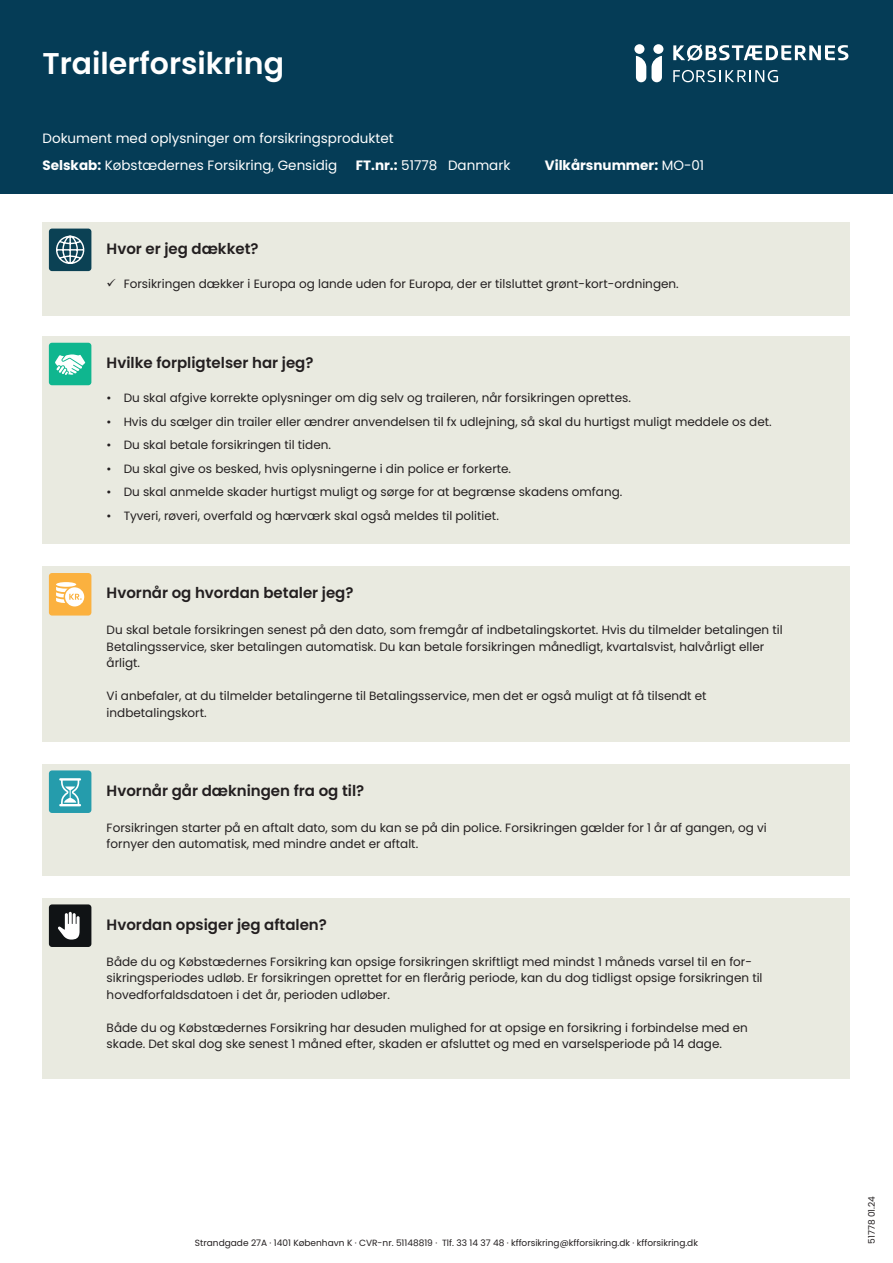
<style>
.page{position:relative;width:893px;height:1263px;background:#fff}
.page>*{position:absolute;margin:0;border:0;box-sizing:border-box;transform-origin:0 0}
.t1{font:600 30px "Poppins";color:#fff}
.Mellemrubrik{font:600 15px "Poppins";color:#231f20}
.t2{font:13.5px "Poppins";color:#fff}
.t3{font:700 13.5px "Poppins";color:#fff}
.Brødtekst{font:12px/16.5px "Poppins";color:#231f20}
.t4{font:9px "Poppins";color:#231f20}
.s1{font-weight:700}
.s2{font-weight:400}
</style>
<div class="page">
<div style="left:0;top:0;width:893px;height:193px;background:#053c56"></div>
<svg style="left:673px;top:70px;width:105px;height:12px"></svg>
<svg style="left:673px;top:44px;width:176px;height:17px"></svg>
<div style="left:653px;top:44px;width:10px;height:10px;background:#fff;border-radius:50%"></div>
<div style="left:634px;top:44px;width:11px;height:10px;background:#fff;border-radius:50%"></div>
<svg style="left:636px;top:56px;width:26px;height:26px"></svg>
<div style="left:43px;top:222px;width:807px;height:93px;background:#e9eae0"></div>
<div style="left:43px;top:336px;width:807px;height:208px;background:#e9eae0"></div>
<div style="left:43px;top:764px;width:807px;height:112px;background:#e9eae0"></div>
<div style="left:43px;top:567px;width:807px;height:175px;background:#e9eae0"></div>
<div style="left:43px;top:898px;width:807px;height:180px;background:#e9eae0"></div>
<div style="left:49px;top:229px;width:42px;height:42px;background:#0b4154;border-radius:3px"></div>
<svg style="left:56px;top:235px;width:29px;height:29px"></svg>
<div style="left:49px;top:343px;width:42px;height:42px;background:#0fb68f;border-radius:3px"></div>
<svg style="left:55px;top:354px;width:30px;height:21px"></svg>
<div style="left:49px;top:770px;width:42px;height:43px;background:#259cac;border-radius:3px"></div>
<svg style="left:59px;top:778px;width:22px;height:28px"></svg>
<div style="left:49px;top:573px;width:42px;height:42px;background:#fbb13f;border-radius:3px"></div>
<div style="left:56px;top:582px;width:20px;height:5px;background:#fff;border-radius:50%"></div>
<div style="left:65px;top:587px;width:19px;height:19px;background:#fff;border-radius:50%"></div>
<svg style="left:56px;top:587px;width:26px;height:16px"></svg>
<div style="left:49px;top:904px;width:42px;height:43px;background:#101315;border-radius:3px"></div>
<svg style="left:58px;top:912px;width:22px;height:27px"></svg>
<h1 class="t1" style="left:43px;top:46px;width:243px">Trailerforsikring</h1>
<p class="t2" style="left:43px;top:131px;width:353px">Dokument med oplysninger om forsikringsproduktet</p>
<p class="t2" style="left:43px;top:157px;width:296px"><span class="s1">Selskab:</span> Købstædernes Forsikring, Gensidig</p>
<p class="t2" style="left:356px;top:157px;width:156px"><span class="s1">FT.nr.:</span> 51778 Danmark</p>
<p class="t3" style="left:545px;top:157px;width:161px">Vilkårsnummer: <span class="s2">MO-01</span></p>
<p class="Mellemrubrik" style="left:107px;top:240px;width:153px">Hvor er jeg dækket?</p>
<p class="Brødtekst" style="left:124px;top:276px;width:557px">Forsikringen dækker i Europa og lande uden for Europa, der er tilsluttet grønt-kort-ordningen.</p>
<p class="Mellemrubrik" style="left:107px;top:354px;width:208px">Hvilke forpligtelser har jeg?</p>
<p class="Brødtekst" style="left:107px;top:390px;width:526px">• Du skal afgive korrekte oplysninger om dig selv og traileren, når forsikringen oprettes.</p>
<p class="Brødtekst" style="left:107px;top:413px;width:666px">• Hvis du sælger din trailer eller ændrer anvendelsen til fx udlejning, så skal du hurtigst muligt meddele os det.</p>
<p class="Brødtekst" style="left:107px;top:437px;width:226px">• Du skal betale forsikringen til tiden.</p>
<p class="Brødtekst" style="left:107px;top:460px;width:406px">• Du skal give os besked, hvis oplysningerne i din police er forkerte.</p>
<p class="Brødtekst" style="left:107px;top:484px;width:517px">• Du skal anmelde skader hurtigst muligt og sørge for at begrænse skadens omfang.</p>
<p class="Brødtekst" style="left:107px;top:507px;width:394px">• Tyveri, røveri, overfald og hærværk skal også meldes til politiet.</p>
<p class="Mellemrubrik" style="left:107px;top:584px;width:248px">Hvornår og hvordan betaler jeg?</p>
<p class="Brødtekst" style="left:107px;top:622px;width:678px">Du skal betale forsikringen senest på den dato, som fremgår af indbetalingskortet. Hvis du tilmelder betalingen til</p>
<p class="Brødtekst" style="left:107px;top:638px;width:659px">Betalingsservice, sker betalingen automatisk. Du kan betale forsikringen månedligt, kvartalsvist, halvårligt eller årligt.</p>
<p class="Brødtekst" style="left:107px;top:688px;width:601px">Vi anbefaler, at du tilmelder betalingerne til Betalingsservice, men det er også muligt at få tilsendt et</p>
<p class="Brødtekst" style="left:107px;top:704px;width:101px">indbetalingskort.</p>
<p class="Mellemrubrik" style="left:107px;top:782px;width:259px">Hvornår går dækningen fra og til?</p>
<p class="Brødtekst" style="left:107px;top:819px;width:662px">Forsikringen starter på en aftalt dato, som du kan se på din police. Forsikringen gælder for 1 år af gangen, og vi</p>
<p class="Brødtekst" style="left:107px;top:836px;width:313px">fornyer den automatisk, med mindre andet er aftalt.</p>
<p class="Mellemrubrik" style="left:107px;top:916px;width:222px">Hvordan opsiger jeg aftalen?</p>
<p class="Brødtekst" style="left:107px;top:953px;width:657px">Både du og Købstædernes Forsikring kan opsige forsikringen skriftligt med mindst 1 måneds varsel til en for&shy;sikringsperiodes udløb. Er forsikringen oprettet for en flerårig periode, kan du dog tidligst opsige forsikringen til hovedforfaldsdatoen i det år, perioden udløber.</p>
<p class="Brødtekst" style="left:107px;top:1019px;width:643px">Både du og Købstædernes Forsikring har desuden mulighed for at opsige en forsikring i forbindelse med en skade. Det skal dog ske senest 1 måned efter, skaden er afsluttet og med en varselsperiode på 14 dage.</p>
<p class="t4" style="left:195px;top:1237px;width:505px">Strandgade 27A · 1401 København K · CVR-nr. 51148819 · Tlf. 33 14 37 48 · kfforsikring@kfforsikring.dk · kfforsikring.dk</p>
<p class="t4" style="left:866px;top:1244px;width:49px;rotate:-90deg">51778 01.24</p>
</div>
